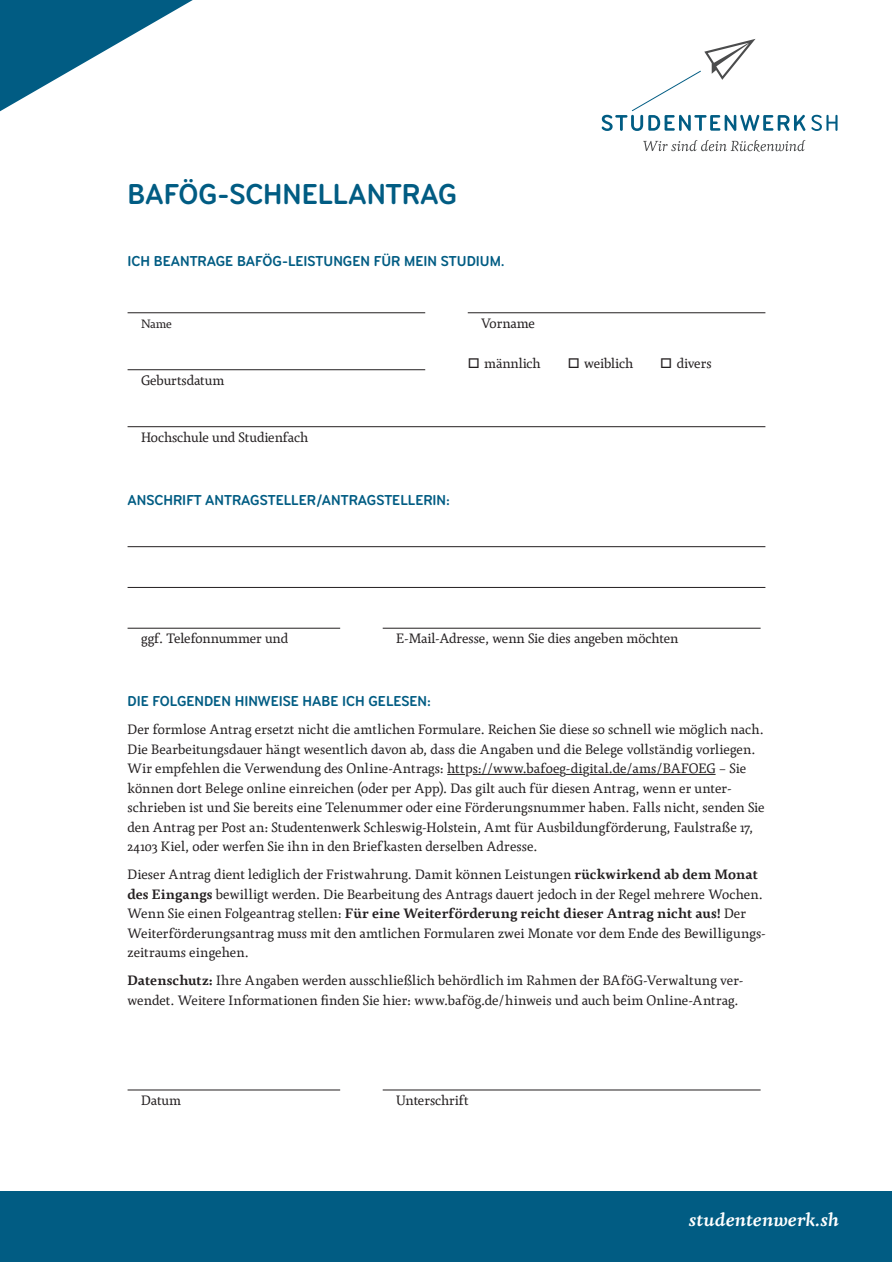
<style>
.page{position:relative;width:893px;height:1263px;background:#fff}
.page>*{position:absolute;margin:0;border:0;box-sizing:border-box;transform-origin:0 0}
.t1{font:700 condensed 30px "Bryant";color:#015c83}
.t2{font:italic 700 18px "Agendatype";letter-spacing:-.005em;color:#fff}
.t3{font:700 condensed 15px "Bryant";color:#015c83}
.t4{font:13.5px/19.5px "Agendatype";letter-spacing:.005em;color:#231f20}
.t5{font:12px "Agendatype";color:#231f20}
.s1{font-weight:700}
</style>
<div class="page">
<svg style="left:0;top:0;width:193px;height:111px"></svg>
<svg style="left:602px;top:39px;width:203px;height:92px"></svg>
<svg style="left:811px;top:115px;width:26px;height:16px"></svg>
<svg style="left:643px;top:140px;width:162px;height:12px"></svg>
<div style="left:1px;top:1191px;width:891px;height:71px;background:#015c83"></div>
<hr style="left:128px;top:312px;width:297px;height:1px;background:#231f20">
<hr style="left:468px;top:312px;width:297px;height:1px;background:#231f20">
<hr style="left:128px;top:369px;width:297px;height:1px;background:#231f20">
<hr style="left:128px;top:426px;width:637px;height:1px;background:#231f20">
<hr style="left:128px;top:546px;width:637px;height:1px;background:#231f20">
<hr style="left:128px;top:587px;width:637px;height:1px;background:#231f20">
<hr style="left:128px;top:628px;width:212px;height:1px;background:#231f20">
<hr style="left:383px;top:628px;width:378px;height:1px;background:#231f20">
<svg style="left:447px;top:774px;width:18px;height:1px"></svg>
<hr style="left:473px;top:774px;width:86px;height:1px;background:#231f20">
<svg style="left:566px;top:774px;width:17px;height:1px"></svg>
<hr style="left:589px;top:774px;width:127px;height:1px;background:#231f20">
<hr style="left:128px;top:1090px;width:212px;height:1px;background:#231f20">
<hr style="left:383px;top:1090px;width:378px;height:1px;background:#231f20">
<h1 class="t1" style="left:128px;top:176px;width:331px">BAFÖG-SCHNELLANTRAG</h1>
<p class="t3" style="left:128px;top:252px;width:379px">ICH BEANTRAGE BAFÖG-LEISTUNGEN FÜR MEIN STUDIUM.</p>
<p class="t5" style="left:141px;top:316px;width:32px">Name</p>
<p class="t4" style="left:481px;top:313px;width:55px">Vorname</p>
<p class="t4" style="left:468px;top:354px;width:74px">□ männlich</p>
<p class="t4" style="left:568px;top:354px;width:67px">□ weiblich</p>
<p class="t4" style="left:660px;top:354px;width:53px">□ divers</p>
<p class="t4" style="left:141px;top:370px;width:85px">Geburtsdatum</p>
<p class="t4" style="left:141px;top:427px;width:169px">Hochschule und Studienfach</p>
<p class="t3" style="left:128px;top:490px;width:324px">ANSCHRIFT ANTRAGSTELLER/ANTRAGSTELLERIN:</p>
<p class="t4" style="left:141px;top:629px;width:149px">ggf. Telefonnummer und</p>
<p class="t4" style="left:396px;top:629px;width:284px">E-Mail-Adresse, wenn Sie dies angeben möchten</p>
<p class="t3" style="left:128px;top:692px;width:305px">DIE FOLGENDEN HINWEISE HABE ICH GELESEN:</p>
<p class="t4" style="left:128px;top:720px;width:639px">Der formlose Antrag ersetzt nicht die amtlichen Formulare. Reichen Sie diese so schnell wie möglich nach.<br>Die Bearbeitungsdauer hängt wesentlich davon ab, dass die Angaben und die Belege vollständig vorliegen.<br>Wir empfehlen die Verwendung des Online-Antrags: https://www.bafoeg-digital.de/ams/BAFOEG – Sie können dort Belege online einreichen (oder per App). Das gilt auch für diesen Antrag, wenn er unter&shy;schrieben ist und Sie bereits eine Telenummer oder eine Förderungsnummer haben. Falls nicht, senden Sie den Antrag per Post an: Studentenwerk Schleswig-Holstein, Amt für Ausbildungförderung, Faulstraße 17, 24103 Kiel, oder werfen Sie ihn in den Briefkasten derselben Adresse.</p>
<p class="t4" style="left:128px;top:865px;width:640px">Dieser Antrag dient lediglich der Fristwahrung. Damit können Leistungen <span class="s1">rückwirkend ab dem Monat des Eingangs</span> bewilligt werden. Die Bearbeitung des Antrags dauert jedoch in der Regel mehrere Wochen.<br>Wenn Sie einen Folgeantrag stellen: <span class="s1">Für eine Weiterförderung reicht dieser Antrag nicht aus!</span> Der Weiterförderungsantrag muss mit den amtlichen Formularen zwei Monate vor dem Ende des Bewilligungs&shy;zeitraums eingehen.</p>
<p class="t4" style="left:128px;top:971px;width:618px"><span class="s1">Datenschutz:</span> Ihre Angaben werden ausschließlich behördlich im Rahmen der BAföG-Verwaltung ver&shy;wendet. Weitere Informationen finden Sie hier: www.bafög.de/hinweis und auch beim Online-Antrag.</p>
<p class="t4" style="left:141px;top:1090px;width:41px">Datum</p>
<p class="t4" style="left:396px;top:1090px;width:74px">Unterschrift</p>
<h2 class="t2" style="left:689px;top:1208px;width:152px">studentenwerk.sh</h2>
</div>
